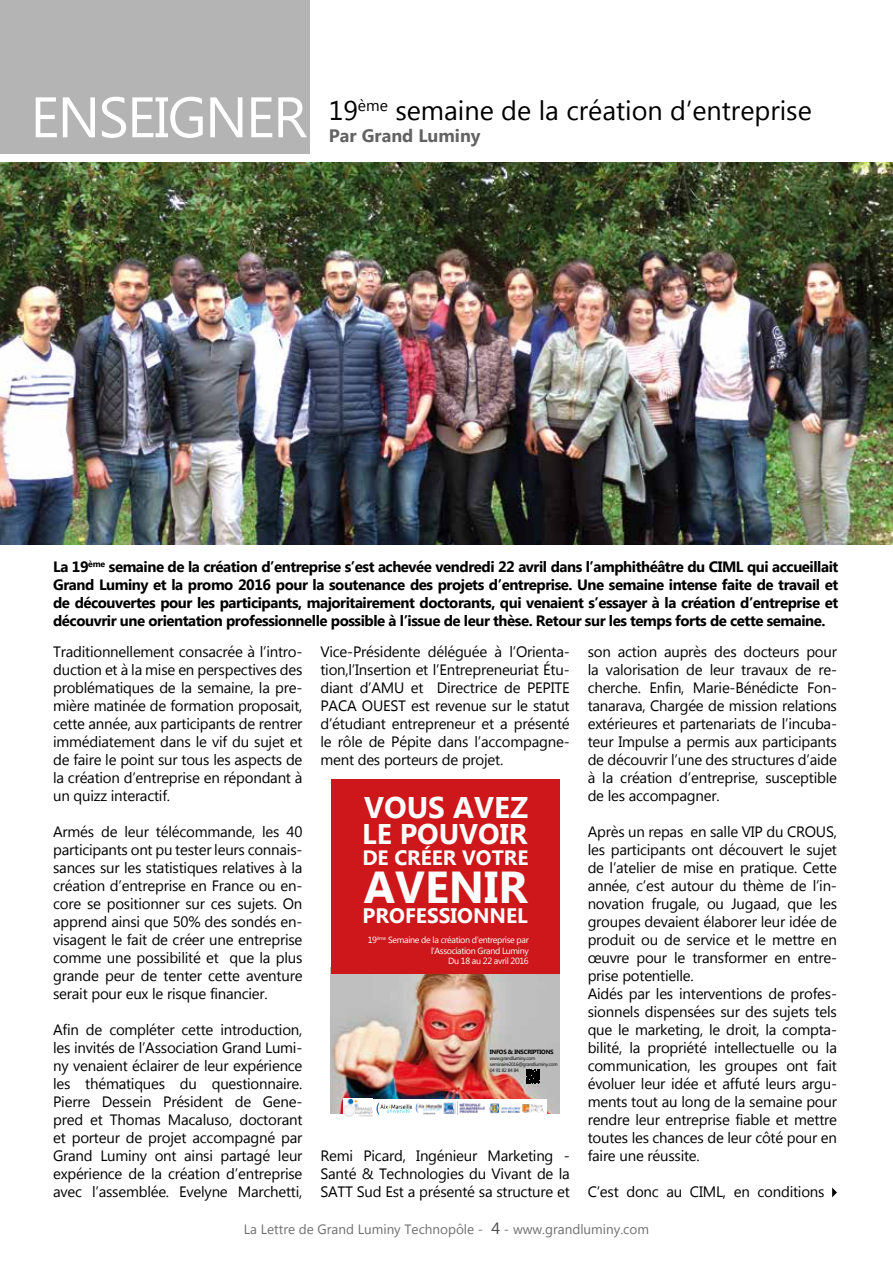
<style>
.page{position:relative;width:893px;height:1263px;background:#fff}
.page>*{position:absolute;margin:0;border:0;box-sizing:border-box;transform-origin:0 0}
.t1{font:57px "Microsoft New Tai Lue";letter-spacing:-.03em;color:#fff}
.t2{font:700 44.7px "Microsoft New Tai Lue";color:#fff}
.t3{font:700 29.85px "Microsoft New Tai Lue";color:#fff}
.t4{font:700 28.5px "Microsoft New Tai Lue";color:#fff}
.t5{font:27px "Microsoft New Tai Lue";color:#000}
.t6{font:700 21px "Microsoft New Tai Lue";color:#fff}
.t7{font:700 20.7px "Microsoft New Tai Lue";color:#fff}
.t8{font:700 18px "Microsoft New Tai Lue";color:#646363}
.t9{font:15px/18px "Microsoft New Tai Lue";letter-spacing:-.015em;color:#000;text-align:justify}
.t10{font:700 15px/18px "Microsoft New Tai Lue";letter-spacing:-.03em;color:#000;text-align:justify}
.t11{font:13.5px "Microsoft New Tai Lue";color:#706f6f}
.t12{font:9px/10.8px "Microsoft New Tai Lue";letter-spacing:-.04em;color:#fff;text-align:right}
.t13{font:700 6.15px "Microsoft New Tai Lue";letter-spacing:-.04em;color:#000}
.t14{font:4.95px/5.8px "Microsoft New Tai Lue";letter-spacing:-.04em;color:#000}
.s1{font-size:16.2px;color:#4a4a49}
</style>
<div class="page">
<div style="left:0;top:0;width:310px;height:154px;background:#b5b4b4"></div>
<img style="left:0;top:163px;width:893px;height:381px">
<svg style="left:832px;top:1187px;width:5px;height:10px"></svg>
<img style="left:331px;top:974px;width:228px;height:139px">
<div style="left:331px;top:779px;width:228px;height:195px;background:#cd171a"></div>
<div style="left:370px;top:1099px;width:177px;height:24px;background:#fff"></div>
<img style="left:416px;top:1101px;width:128px;height:14px">
<svg style="left:343px;top:1099px;width:1px;height:15px"></svg>
<img style="left:344px;top:1099px;width:29px;height:18px">
<svg style="left:377px;top:1103px;width:35px;height:11px"></svg>
<svg style="left:526px;top:1069px;width:14px;height:15px"></svg>
<h1 class="t1" style="left:30px;top:84px;width:278px">ENSEIGNER</h1>
<h3 class="t5" style="left:329px;top:95px;width:484px">19<sup>ème</sup> semaine de la création d’entreprise</h3>
<p class="t8" style="left:329px;top:125px;width:153px">Par Grand Luminy</p>
<p class="t10" style="left:53px;top:558px;width:787px">La 19<sup>ème</sup> semaine de la création d’entreprise s’est achevée vendredi 22 avril dans l’amphithéâtre du CIML qui accueillait Grand Luminy et la promo 2016 pour la soutenance des projets d’entreprise. Une semaine intense faite de travail et de découvertes pour les participants, majoritairement doctorants, qui venaient s’essayer à la création d’entreprise et découvrir une orientation professionnelle possible à l’issue de leur thèse. Retour sur les temps forts de cette semaine.</p>
<p class="t9" style="left:53px;top:644px;width:251px">Traditionnellement consacrée à l’intro&shy;duction et à la mise en perspectives des problématiques de la semaine, la pre&shy;mière matinée de formation proposait, cette année, aux participants de rentrer immédiatement dans le vif du sujet et de faire le point sur tous les aspects de la création d’entreprise en répondant à un quizz interactif.</p>
<p class="t9" style="left:53px;top:824px;width:251px">Armés de leur télécommande, les 40 participants ont pu tester leurs connais&shy;sances sur les statistiques relatives à la création d’entreprise en France ou en&shy;core se positionner sur ces sujets. On apprend ainsi que 50% des sondés en&shy;visagent le fait de créer une entreprise comme une possibilité et que la plus grande peur de tenter cette aventure serait pour eux le risque financier.</p>
<p class="t9" style="left:53px;top:1022px;width:251px">Afin de compléter cette introduction, les invités de l’Association Grand Lumi&shy;ny venaient éclairer de leur expérience les thématiques du questionnaire.<br>Pierre Dessein Président de Gene&shy;pred et Thomas Macaluso, doctorant et porteur de projet accompagné par Grand Luminy ont ainsi partagé leur expérience de la création d’entreprise avec l’assemblée. Evelyne Marchetti,</p>
<p class="t9" style="left:320px;top:644px;width:251px">Vice-Présidente déléguée à l’Orienta&shy;tion,l’Insertion et l’Entrepreneuriat Étu&shy;diant d’AMU et Directrice de PEPITE PACA OUEST est revenue sur le statut d’étudiant entrepreneur et a présenté le rôle de Pépite dans l’accompagne&shy;ment des porteurs de projet.</p>
<h3 class="t3" style="left:364px;top:790px;width:166px">VOUS AVEZ</h3>
<h3 class="t4" style="left:362px;top:818px;width:167px">LE POUVOIR</h3>
<h3 class="t7" style="left:362px;top:846px;width:168px">DE CRÉER VOTRE</h3>
<h2 class="t2" style="left:364px;top:862px;width:165px">AVENIR</h2>
<h3 class="t6" style="left:363px;top:904px;width:167px">PROFESSIONNEL</h3>
<p class="t12" style="left:368px;top:935px;width:162px">19<sup>ème</sup> Semaine de la création d’entreprise par l’Association Grand Luminy<br>Du 18 au 22 avril 2016</p>
<p class="t13" style="left:490px;top:1048px;width:65px">INFOS &amp; INSCRIPTIONS</p>
<p class="t14" style="left:490px;top:1055px;width:69px">www.grandluminy.com seminaire2016@grandluminy.com<br>04 91 82 84 84</p>
<p class="t9" style="left:320px;top:1148px;width:251px">Remi Picard, Ingénieur Marketing - Santé &amp; Technologies du Vivant de la SATT Sud Est a présenté sa structure et</p>
<p class="t9" style="left:588px;top:644px;width:251px">son action auprès des docteurs pour la valorisation de leur travaux de re&shy;cherche. Enfin, Marie-Bénédicte Fon&shy;tanarava, Chargée de mission relations extérieures et partenariats de l’incuba&shy;teur Impulse a permis aux participants de découvrir l’une des structures d’aide à la création d’entreprise, susceptible de les accompagner.</p>
<p class="t9" style="left:588px;top:824px;width:251px;text-align:left">Après un repas en salle VIP du CROUS, les participants ont découvert le sujet de l’atelier de mise en pratique. Cette année, c’est autour du thème de l’in&shy;novation frugale, ou Jugaad, que les groupes devaient élaborer leur idée de produit ou de service et le mettre en œuvre pour le transformer en entre&shy;prise potentielle.<br>Aidés par les interventions de profes&shy;sionnels dispensées sur des sujets tels que le marketing, le droit, la compta&shy;bilité, la propriété intellectuelle ou la communication, les groupes ont fait évoluer leur idée et affuté leurs argu&shy;ments tout au long de la semaine pour rendre leur entreprise fiable et mettre toutes les chances de leur côté pour en faire une réussite.</p>
<p class="t9" style="left:588px;top:1184px;width:238px">C’est donc au CIML, en conditions</p>
<p class="t11" style="left:244px;top:1221px;width:407px">La Lettre de Grand Luminy Technopôle - <span class="s1">4</span> - www.grandluminy.com</p>
</div>
